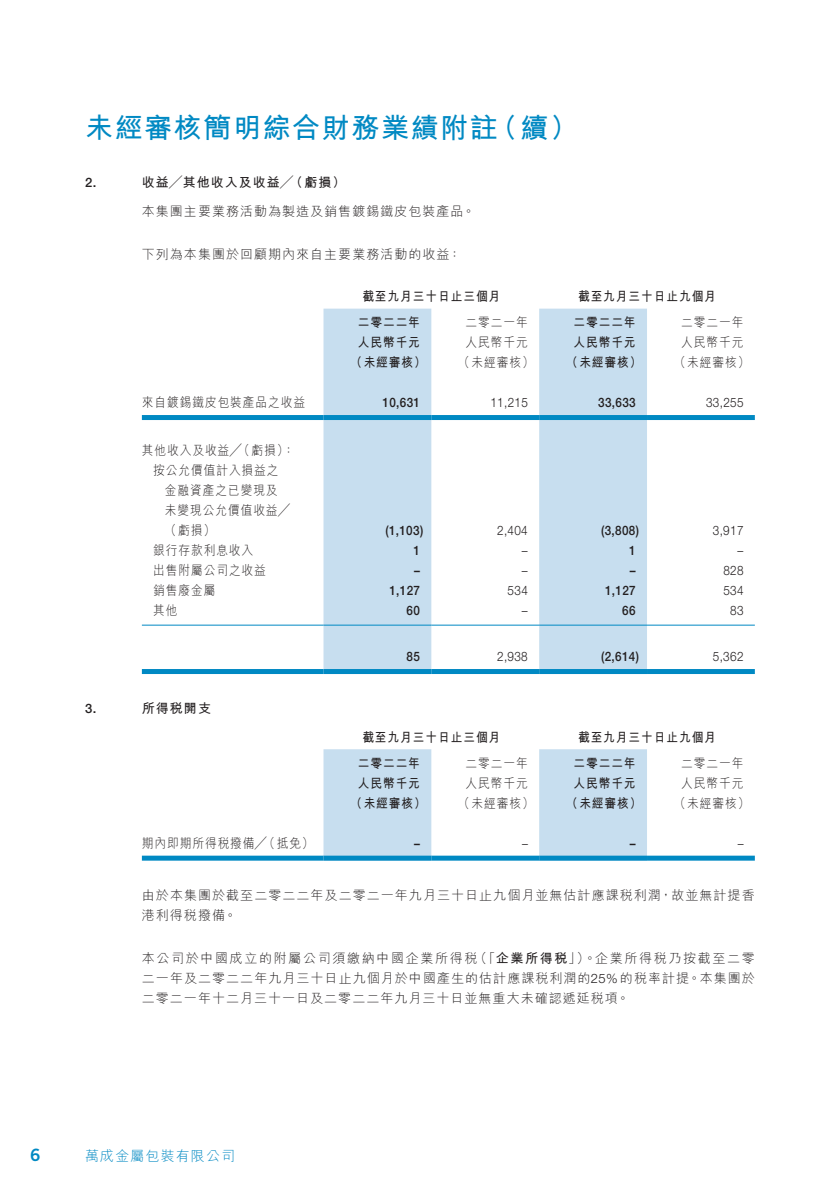
<style>
.page{position:relative;width:840px;height:1191px;background:#fff}
.page>*{position:absolute;margin:0;border:0;box-sizing:border-box;transform-origin:0 0}
.t1{font:700 28px "M Hei HK";letter-spacing:.055em;color:#0089c3}
.t2{font:17px "Trade Gothic LT Std Bd 2";color:#0089c3}
.t3{font:300 14px "M Hei HK";letter-spacing:.08em;color:#0089c3}
.t4{font:300 13px/20px "M Hei HK";letter-spacing:.08em;color:#231f20}
.t5{font:300 13px/20px "M Hei HK";letter-spacing:.08em;color:#231f20;text-align:center;scale:.9 1}
.t6{font:700 13px "M Hei HK";letter-spacing:.08em;color:#231f20;scale:.9 1}
.t7{font:500 13px "Helvetica Neue LT Std";letter-spacing:.03em;color:#231f20;scale:.9 1}
.t8{font:300 13px "Helvetica Neue LT Std";letter-spacing:.03em;color:#231f20;scale:.9 1}
.t9{font:700 13px "M Hei HK";letter-spacing:.08em;color:#231f20}
.t10{font:500 13px "Helvetica Neue LT Std";letter-spacing:.03em;color:#231f20}
.s1{font-weight:700}
.s2{font-family:"Helvetica Neue LT Std"}
</style>
<div class="page">
<svg style="left:323px;top:309px;width:323px;height:360px;fill:#c7deef"></svg>
<div style="left:142px;top:415px;width:181px;height:5px;background:#0089c3"></div>
<div style="left:323px;top:415px;width:108px;height:5px;background:#0089c3"></div>
<div style="left:431px;top:415px;width:108px;height:5px;background:#0089c3"></div>
<div style="left:539px;top:415px;width:107px;height:5px;background:#0089c3"></div>
<div style="left:646px;top:415px;width:108px;height:5px;background:#0089c3"></div>
<hr style="left:142px;top:624px;width:181px;height:1px;background:#0089c3">
<hr style="left:323px;top:624px;width:108px;height:1px;background:#0089c3">
<hr style="left:431px;top:624px;width:108px;height:1px;background:#0089c3">
<hr style="left:539px;top:624px;width:107px;height:1px;background:#0089c3">
<hr style="left:646px;top:624px;width:108px;height:1px;background:#0089c3">
<div style="left:142px;top:669px;width:181px;height:5px;background:#0089c3"></div>
<div style="left:323px;top:669px;width:108px;height:5px;background:#0089c3"></div>
<div style="left:431px;top:669px;width:108px;height:5px;background:#0089c3"></div>
<div style="left:539px;top:669px;width:107px;height:5px;background:#0089c3"></div>
<div style="left:646px;top:669px;width:108px;height:5px;background:#0089c3"></div>
<svg style="left:323px;top:749px;width:323px;height:106px"></svg>
<div style="left:142px;top:855px;width:181px;height:5px;background:#0089c3"></div>
<div style="left:323px;top:855px;width:108px;height:5px;background:#0089c3"></div>
<div style="left:431px;top:855px;width:108px;height:5px;background:#0089c3"></div>
<div style="left:539px;top:855px;width:107px;height:5px;background:#0089c3"></div>
<div style="left:646px;top:855px;width:108px;height:5px;background:#0089c3"></div>
<h1 class="t1" style="left:85px;top:108px;width:494px">未經審核簡明綜合財務業績附註（續）</h1>
<p class="t10" style="left:85px;top:175px;width:13px">2.</p>
<p class="t9" style="left:142px;top:173px;width:205px">收益╱其他收入及收益╱（虧損）</p>
<p class="t4" style="left:142px;top:201px;width:335px">本集團主要業務活動為製造及銷售鍍錫鐵皮包裝產品。</p>
<p class="t4" style="left:142px;top:244px;width:321px">下列為本集團於回顧期內來自主要業務活動的收益：</p>
<p class="t6" style="left:362px;top:287px;width:155px">截至九月三十日止三個月</p>
<p class="t6" style="left:577px;top:287px;width:155px">截至九月三十日止九個月</p>
<p class="t6" style="left:357px;top:313px;width:71px">二零二二年</p>
<p class="t5" style="left:465px;top:312px;width:71px">二零二一年</p>
<p class="t6" style="left:573px;top:313px;width:71px">二零二二年</p>
<p class="t5" style="left:681px;top:312px;width:71px">二零二一年</p>
<p class="t6" style="left:357px;top:333px;width:71px">人民幣千元</p>
<p class="t5" style="left:465px;top:332px;width:71px">人民幣千元</p>
<p class="t6" style="left:573px;top:333px;width:71px">人民幣千元</p>
<p class="t5" style="left:681px;top:332px;width:71px">人民幣千元</p>
<p class="t6" style="left:350px;top:353px;width:85px">（未經審核）</p>
<p class="t5" style="left:458px;top:352px;width:85px">（未經審核）</p>
<p class="t6" style="left:566px;top:353px;width:85px">（未經審核）</p>
<p class="t5" style="left:673px;top:352px;width:85px">（未經審核）</p>
<p class="t5" style="left:142px;top:392px;width:183px">來自鍍錫鐵皮包裝產品之收益</p>
<p class="t7" style="left:382px;top:394px;width:43px">10,631</p>
<p class="t8" style="left:490px;top:394px;width:43px">11,215</p>
<p class="t7" style="left:598px;top:394px;width:43px">33,633</p>
<p class="t8" style="left:705px;top:394px;width:43px">33,255</p>
<p class="t5" style="left:142px;top:440px;width:171px">其他收入及收益╱（虧損）：按公允價值計入損益之</p>
<p class="t5" style="left:165px;top:480px;width:140px;text-align:left">金融資產之已變現及未變現公允價值收益╱（虧損）</p>
<p class="t7" style="left:385px;top:523px;width:43px">(1,103)</p>
<p class="t8" style="left:497px;top:523px;width:35px">2,404</p>
<p class="t7" style="left:600px;top:523px;width:43px">(3,808)</p>
<p class="t8" style="left:712px;top:523px;width:35px">3,917</p>
<p class="t5" style="left:153px;top:540px;width:113px">銀行存款利息收入</p>
<p class="t7" style="left:413px;top:543px;width:9px">1</p>
<p class="t8" style="left:521px;top:543px;width:8px">–</p>
<p class="t7" style="left:628px;top:543px;width:9px">1</p>
<p class="t8" style="left:737px;top:543px;width:8px">–</p>
<p class="t5" style="left:153px;top:560px;width:127px">出售附屬公司之收益</p>
<p class="t7" style="left:414px;top:563px;width:8px">–</p>
<p class="t8" style="left:521px;top:563px;width:8px">–</p>
<p class="t7" style="left:629px;top:563px;width:8px">–</p>
<p class="t8" style="left:723px;top:563px;width:24px">828</p>
<p class="t5" style="left:153px;top:580px;width:71px">銷售廢金屬</p>
<p class="t7" style="left:389px;top:583px;width:35px">1,127</p>
<p class="t8" style="left:507px;top:583px;width:24px">534</p>
<p class="t7" style="left:604px;top:583px;width:35px">1,127</p>
<p class="t8" style="left:723px;top:583px;width:24px">534</p>
<p class="t5" style="left:153px;top:600px;width:29px">其他</p>
<p class="t7" style="left:406px;top:603px;width:16px">60</p>
<p class="t8" style="left:521px;top:603px;width:8px">–</p>
<p class="t7" style="left:622px;top:603px;width:16px">66</p>
<p class="t8" style="left:729px;top:603px;width:16px">83</p>
<p class="t7" style="left:406px;top:648px;width:16px">85</p>
<p class="t8" style="left:497px;top:648px;width:35px">2,938</p>
<p class="t7" style="left:600px;top:648px;width:43px">(2,614)</p>
<p class="t8" style="left:712px;top:648px;width:35px">5,362</p>
<p class="t10" style="left:85px;top:701px;width:13px">3.</p>
<p class="t9" style="left:142px;top:699px;width:71px">所得稅開支</p>
<p class="t6" style="left:362px;top:727px;width:155px">截至九月三十日止三個月</p>
<p class="t6" style="left:577px;top:727px;width:155px">截至九月三十日止九個月</p>
<p class="t6" style="left:357px;top:753px;width:71px">二零二二年</p>
<p class="t5" style="left:465px;top:752px;width:71px">二零二一年</p>
<p class="t6" style="left:573px;top:753px;width:71px">二零二二年</p>
<p class="t5" style="left:681px;top:752px;width:71px">二零二一年</p>
<p class="t6" style="left:357px;top:773px;width:71px">人民幣千元</p>
<p class="t5" style="left:465px;top:772px;width:71px">人民幣千元</p>
<p class="t6" style="left:573px;top:773px;width:71px">人民幣千元</p>
<p class="t5" style="left:681px;top:772px;width:71px">人民幣千元</p>
<p class="t6" style="left:350px;top:793px;width:85px">（未經審核）</p>
<p class="t5" style="left:458px;top:792px;width:85px">（未經審核）</p>
<p class="t6" style="left:566px;top:793px;width:85px">（未經審核）</p>
<p class="t5" style="left:673px;top:792px;width:85px">（未經審核）</p>
<p class="t5" style="left:142px;top:832px;width:192px">期內即期所得稅撥備╱（抵免）</p>
<p class="t7" style="left:414px;top:835px;width:8px">–</p>
<p class="t8" style="left:521px;top:835px;width:8px">–</p>
<p class="t7" style="left:629px;top:835px;width:8px">–</p>
<p class="t8" style="left:737px;top:835px;width:8px">–</p>
<p class="t4" style="left:142px;top:885px;width:614px">由於本集團於截至二零二二年及二零二一年九月三十日止九個月並無估計應課稅利潤，故並無計提香港利得稅撥備。</p>
<p class="t4" style="left:142px;top:947px;width:614px;text-align:justify">本公司於中國成立的附屬公司須繳納中國企業所得稅（「<span class="s1">企業所得稅</span>」）。企業所得稅乃按截至二零二一年及二零二二年九月三十日止九個月於中國產生的估計應課稅利潤的<span class="s2">25%</span>的稅率計提。本集團於二零二一年十二月三十一日及二零二二年九月三十日並無重大未確認遞延稅項。</p>
<h2 class="t2" style="left:30px;top:1144px;width:12px">6</h2>
<p class="t3" style="left:85px;top:1148px;width:151px">萬成金屬包裝有限公司</p>
</div>
